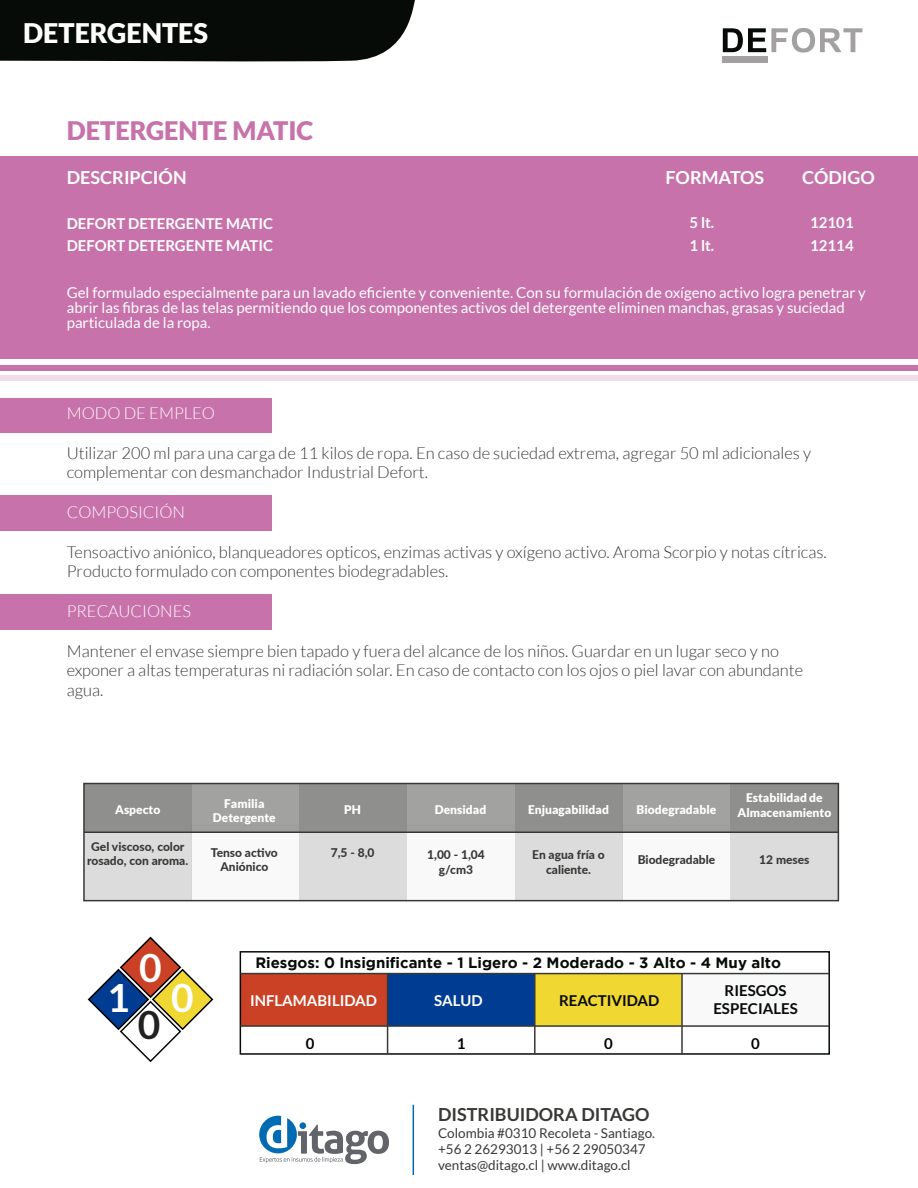
<style>
.page{position:relative;width:918px;height:1188px;background:#fff}
.page>*{position:absolute;margin:0;border:0;box-sizing:border-box;transform-origin:0 0}
.t1{font:700 39px "Lato";color:#fff}
.t2{font:700 39px "Lato";color:#212121}
.t3{font:900 27px "Lato";color:#fff}
.t4{font:900 25.5px "Lato";color:#c772aa}
.t5{font:700 18px "Lato";color:#fff}
.t6{font:700 18px "Lato";color:#383936}
.t7{font:300 16.5px/19.8px "Lato";color:#383936}
.t8{font:300 16.5px "Lato";color:#fffffe}
.t9{font:15px/15px "Lato";color:#fff}
.t10{font:700 15px/22.2px "Lato";color:#fff}
.t11{font:700 15px "Gotham";color:#060b07}
.t12{font:700 15px/18px "Lato";color:#060b07;text-align:center}
.t13{font:700 15px "Lato";color:#000}
.t14{font:13.5px/16.2px "Lato";color:#383936}
.t15{font:800 12px/14.4px "Lato";color:#383936;text-align:center}
.t16{font:900 12px/14.4px "Lato";color:#fff;text-align:center}
</style>
<div class="page">
<div style="left:0;top:398px;width:272px;height:35px;background:#c772aa"></div>
<div style="left:0;top:495px;width:272px;height:35px;background:#c772aa"></div>
<div style="left:0;top:594px;width:271px;height:35px;background:#c772aa"></div>
<div style="left:0;top:365px;width:918px;height:6px;background:#c772aa"></div>
<div style="left:0;top:375px;width:918px;height:6px;background:#f1dcea"></div>
<div style="left:0;top:157px;width:918px;height:202px;background:#c772aa"></div>
<div style="left:0;top:0;width:415px;height:62px;background:#060b07"></div>
<div style="left:84px;top:784px;width:754px;height:48px;background:#a2a2a1"></div>
<svg style="left:86px;top:786px;width:106px;height:112px;background:#babbba"></svg>
<svg style="left:299px;top:786px;width:108px;height:112px;background:#bbbbba"></svg>
<svg style="left:515px;top:786px;width:108px;height:112px;background:#bbbbba"></svg>
<svg style="left:730px;top:786px;width:106px;height:112px;background:#bbbbba"></svg>
<svg style="left:191px;top:824px;width:108px;height:74px"></svg>
<svg style="left:407px;top:831px;width:108px;height:1px"></svg>
<svg style="left:623px;top:831px;width:107px;height:1px"></svg>
<div style="left:83px;top:783px;width:756px;height:118px;border:2px solid #383936"></div>
<hr style="left:84px;top:832px;width:754px;height:1px;background:#383936">
<div style="left:240px;top:974px;width:148px;height:52px;background:#ca4125"></div>
<div style="left:388px;top:974px;width:147px;height:52px;background:#003d92"></div>
<div style="left:535px;top:974px;width:147px;height:52px;background:#f1d732"></div>
<div style="left:682px;top:974px;width:147px;height:52px;background:#f9f9f9"></div>
<svg style="left:87px;top:936px;width:127px;height:127px"></svg>
<div style="left:240px;top:951px;width:590px;height:104px;border:2px solid #060b07"></div>
<hr style="left:387px;top:974px;width:1px;height:80px;background:#383936">
<hr style="left:534px;top:974px;width:2px;height:80px;background:#383936">
<hr style="left:681px;top:974px;width:2px;height:80px;background:#383936">
<hr style="left:240px;top:973px;width:589px;height:1px;background:#383936">
<hr style="left:240px;top:1025px;width:589px;height:2px;background:#383936">
<svg style="left:723px;top:28px;width:139px;height:25px"></svg>
<div style="left:722px;top:57px;width:45px;height:6px;background:#a2a0a0"></div>
<svg style="left:259px;top:1116px;width:130px;height:48px"></svg>
<hr style="left:413px;top:1105px;width:1px;height:70px;background:#006bb3">
<h2 class="t3" style="left:23px;top:17px;width:186px">DETERGENTES</h2>
<h3 class="t4" style="left:67px;top:116px;width:248px">DETERGENTE MATIC</h3>
<p class="t5" style="left:67px;top:167px;width:121px">DESCRIPCIÓN</p>
<p class="t5" style="left:802px;top:167px;width:74px">CÓDIGO</p>
<p class="t10" style="left:689px;top:212px;width:26px">5 lt.</p>
<p class="t10" style="left:810px;top:212px;width:45px">12101</p>
<p class="t10" style="left:689px;top:234px;width:26px">1 lt.</p>
<p class="t10" style="left:810px;top:234px;width:45px">12114</p>
<p class="t5" style="left:666px;top:167px;width:100px">FORMATOS</p>
<p class="t10" style="left:67px;top:212px;width:208px">DEFORT DETERGENTE MATIC<br>DEFORT DETERGENTE MATIC</p>
<p class="t9" style="left:67px;top:285px;width:801px">Gel formulado especialmente para un lavado eficiente y conveniente. Con su formulación de oxígeno activo logra penetrar y abrir las fibras de las telas permitiendo que los componentes activos del detergente eliminen manchas, grasas y suciedad particulada de la ropa.</p>
<p class="t8" style="left:67px;top:404px;width:150px">MODO DE EMPLEO</p>
<p class="t7" style="left:67px;top:443px;width:746px">Utilizar 200 ml para una carga de 11 kilos de ropa. En caso de suciedad extrema, agregar 50 ml adicionales y complementar con desmanchador Industrial Defort.</p>
<p class="t8" style="left:67px;top:503px;width:120px">COMPOSICIÓN</p>
<p class="t7" style="left:67px;top:542px;width:762px">Tensoactivo aniónico, blanqueadores opticos, enzimas activas y oxígeno activo. Aroma Scorpio y notas cítricas.<br>Producto formulado con componentes biodegradables.</p>
<p class="t8" style="left:67px;top:602px;width:126px">PRECAUCIONES</p>
<p class="t7" style="left:67px;top:641px;width:738px">Mantener el envase siempre bien tapado y fuera del alcance de los niños. Guardar en un lugar seco y no exponer a altas temperaturas ni radiación solar. En caso de contacto con los ojos o piel lavar con abundante agua.</p>
<p class="t16" style="left:115px;top:802px;width:47px">Aspecto</p>
<p class="t16" style="left:213px;top:796px;width:64px">Familia<br>Detergente</p>
<p class="t16" style="left:344px;top:802px;width:18px">PH</p>
<p class="t16" style="left:435px;top:802px;width:53px">Densidad</p>
<p class="t16" style="left:528px;top:802px;width:82px">Enjuagabilidad</p>
<p class="t16" style="left:637px;top:802px;width:81px">Biodegradable</p>
<p class="t16" style="left:737px;top:790px;width:95px">Estabilidad de<br>Almacenamiento</p>
<p class="t15" style="left:211px;top:845px;width:69px">Tenso activo<br>Aniónico</p>
<p class="t15" style="left:331px;top:845px;width:45px">7,5 - 8,0</p>
<p class="t15" style="left:87px;top:839px;width:103px">Gel viscoso, color rosado, con aroma.</p>
<p class="t15" style="left:427px;top:847px;width:59px">1,00 - 1,04 g/cm3</p>
<p class="t15" style="left:532px;top:847px;width:74px">En agua fría o caliente.</p>
<p class="t15" style="left:638px;top:852px;width:79px">Biodegradable</p>
<p class="t15" style="left:759px;top:852px;width:52px">12 meses</p>
<h1 class="t1" style="left:107px;top:975px;width:24px">1</h1>
<h1 class="t1" style="left:139px;top:945px;width:24px">0</h1>
<h1 class="t2" style="left:138px;top:1002px;width:24px">0</h1>
<h1 class="t1" style="left:171px;top:975px;width:24px">0</h1>
<p class="t11" style="left:255px;top:954px;width:527px">Riesgos: 0 Insignificante - 1 Ligero - 2 Moderado - 3 Alto - 4 Muy alto</p>
<p class="t10" style="left:250px;top:989px;width:129px">INFLAMABILIDAD</p>
<p class="t10" style="left:434px;top:989px;width:50px">SALUD</p>
<p class="t12" style="left:559px;top:991px;width:102px">REACTIVIDAD</p>
<p class="t12" style="left:713px;top:981px;width:86px">RIESGOS<br>ESPECIALES</p>
<p class="t13" style="left:306px;top:1035px;width:10px">0</p>
<p class="t13" style="left:457px;top:1035px;width:10px">1</p>
<p class="t13" style="left:604px;top:1035px;width:10px">0</p>
<p class="t13" style="left:751px;top:1035px;width:10px">0</p>
<p class="t6" style="left:438px;top:1105px;width:213px">DISTRIBUIDORA DITAGO</p>
<p class="t14" style="left:438px;top:1125px;width:218px">Colombia #0310 Recoleta - Santiago. +56 2 26293013 | +56 2 29050347 ventas@ditago.cl | www.ditago.cl</p>
</div>
